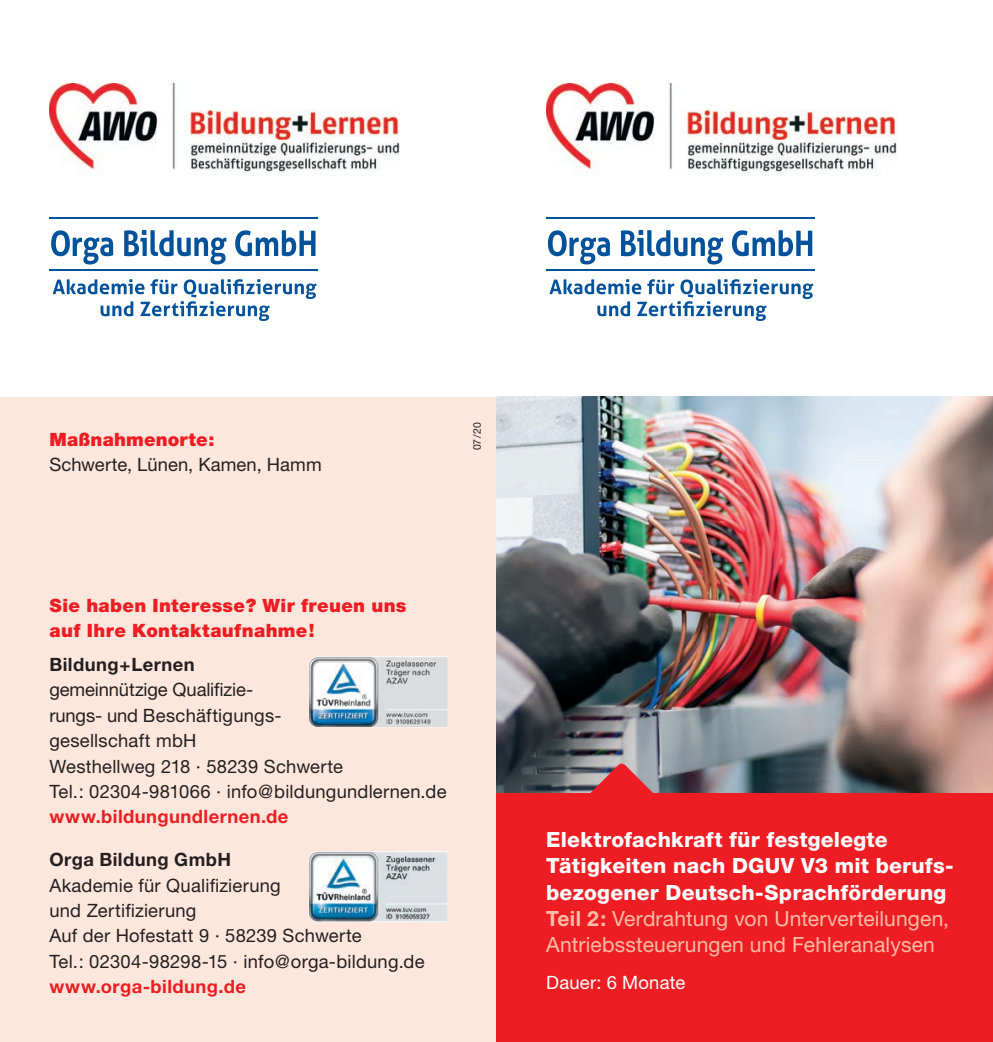
<style>
.page{position:relative;width:993px;height:1042px;background:#fff}
.page>*{position:absolute;margin:0;border:0;box-sizing:border-box;transform-origin:0 0}
.t1{font:800 21px/26.2px "Helvetica Neue";letter-spacing:.01em;color:#fff}
.t2{font:18.38px/25.4px "Helvetica Neue";letter-spacing:.01em;color:#231f20}
.t3{font:900 18.38px/24.5px "Helvetica Neue";letter-spacing:.02em;color:#ee1d23}
.t4{font:700 18.38px "Helvetica Neue";letter-spacing:.025em;color:#ee1d23}
.t5{font:700 18.38px "Helvetica Neue";letter-spacing:.025em;color:#231f20}
.t6{font:18.38px "Helvetica Neue";letter-spacing:.015em;color:#fff}
.t7{font:10.5px "Helvetica Neue";color:#231f20}
.s1{font-weight:700;color:#fabda6}
.s2{font-weight:400;color:#fabda6}
</style>
<div class="page">
<div style="left:0;top:397px;width:496px;height:645px;background:#fde7dc"></div>
<img style="left:308px;top:851px;width:139px;height:71px">
<img style="left:308px;top:656px;width:139px;height:71px">
<img style="left:496px;top:397px;width:496px;height:397px">
<div style="left:496px;top:794px;width:496px;height:248px;background:#ee1d23"></div>
<svg style="left:587px;top:761px;width:70px;height:33px;background:#c2676d"></svg>
<hr style="left:546px;top:217px;width:268px;height:2px;background:#01519b">
<hr style="left:546px;top:269px;width:268px;height:1px;background:#01519b">
<svg style="left:547px;top:230px;width:265px;height:34px"></svg>
<svg style="left:549px;top:279px;width:263px;height:42px"></svg>
<hr style="left:49px;top:217px;width:269px;height:2px;background:#01519b">
<hr style="left:49px;top:269px;width:269px;height:1px;background:#01519b">
<svg style="left:51px;top:230px;width:264px;height:34px"></svg>
<svg style="left:53px;top:279px;width:263px;height:42px"></svg>
<img style="left:546px;top:83px;width:351px;height:93px">
<img style="left:49px;top:83px;width:351px;height:93px">
<p class="t3" style="left:49px;top:427px;width:167px">Maßnahmenorte:</p>
<p class="t2" style="left:49px;top:452px;width:274px">Schwerte, Lünen, Kamen, Hamm</p>
<p class="t7" style="left:470px;top:450px;width:30px;rotate:-90deg">07/20</p>
<p class="t3" style="left:50px;top:593px;width:358px">Sie haben Interesse? Wir freuen uns auf Ihre Kontaktaufnahme!</p>
<p class="t5" style="left:49px;top:653px;width:147px">Bildung+Lernen</p>
<p class="t2" style="left:49px;top:677px;width:398px">gemeinnützige Qualifizie-<br>rungs- und Beschäftigungs-<br>gesellschaft mbH<br>Westhellweg 218 · 58239 Schwerte<br>Tel.: 02304-981066 · info@bildungundlernen.de</p>
<p class="t4" style="left:49px;top:805px;width:240px">www.bildungundlernen.de</p>
<p class="t5" style="left:49px;top:848px;width:183px">Orga Bildung GmbH</p>
<p class="t2" style="left:49px;top:872px;width:376px">Akademie für Qualifizierung<br>und Zertifizierung<br>Auf der Hofestatt 9 · 58239 Schwerte<br>Tel.: 02304-98298-15 · info@orga-bildung.de</p>
<p class="t4" style="left:49px;top:975px;width:198px">www.orga-bildung.de</p>
<p class="t1" style="left:546px;top:826px;width:409px">Elektrofachkraft für festgelegte Tätigkeiten nach DGUV V3 mit berufs&shy;bezogener Deutsch-Sprachförderung <span class="s1">Teil 2:</span> <span class="s2">Verdrahtung von Unterverteilungen, Antriebssteuerungen und Fehleranalysen</span></p>
<p class="t6" style="left:546px;top:971px;width:141px">Dauer: 6 Monate</p>
</div>
